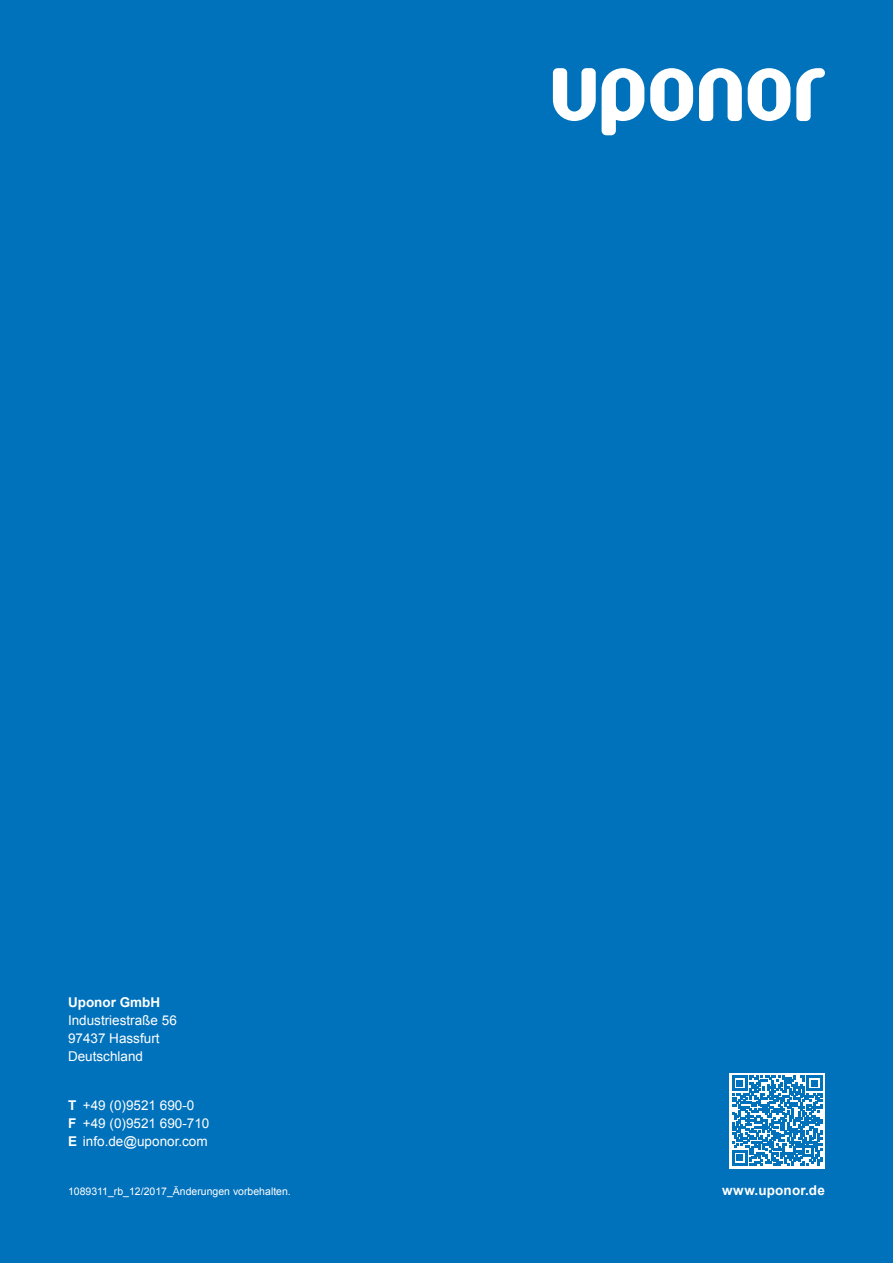
<style>
.page{position:relative;width:893px;height:1263px;background:#0071bb}
.page>*{position:absolute;margin:0;border:0;box-sizing:border-box;transform-origin:0 0}
.t1{font:13.5px/18px "Arial";color:#fff}
.t2{font:700 13.5px "Arial";letter-spacing:.005em;color:#fff}
.t3{font:10.5px "Arial";color:#fff}
.s1{font-weight:700}
</style>
<div class="page">
<svg style="left:553px;top:68px;width:43px;height:53px"></svg>
<svg style="left:796px;top:68px;width:29px;height:53px"></svg>
<svg style="left:699px;top:68px;width:43px;height:53px"></svg>
<svg style="left:602px;top:68px;width:42px;height:67px"></svg>
<svg style="left:748px;top:68px;width:42px;height:53px"></svg>
<svg style="left:650px;top:68px;width:43px;height:53px"></svg>
<svg style="left:729px;top:1073px;width:96px;height:95px"></svg>
<svg style="left:732px;top:1075px;width:90px;height:90px"></svg>
<p class="t2" style="left:68px;top:994px;width:94px">Uponor GmbH</p>
<p class="t1" style="left:68px;top:1012px;width:110px">Industriestraße 56<br>97437 Hassfurt<br>Deutschland</p>
<p class="t1" style="left:68px;top:1096px;width:143px"><span class="s1">T</span> +49 (0)9521 690-0<br><span class="s1">F</span> +49 (0)9521 690-710<br><span class="s1">E</span> info.de@uponor.com</p>
<p class="t3" style="left:68px;top:1184px;width:224px">1089311_rb_12/2017_Änderungen vorbehalten.</p>
<p class="t2" style="left:722px;top:1181px;width:104px">www.uponor.de</p>
</div>
